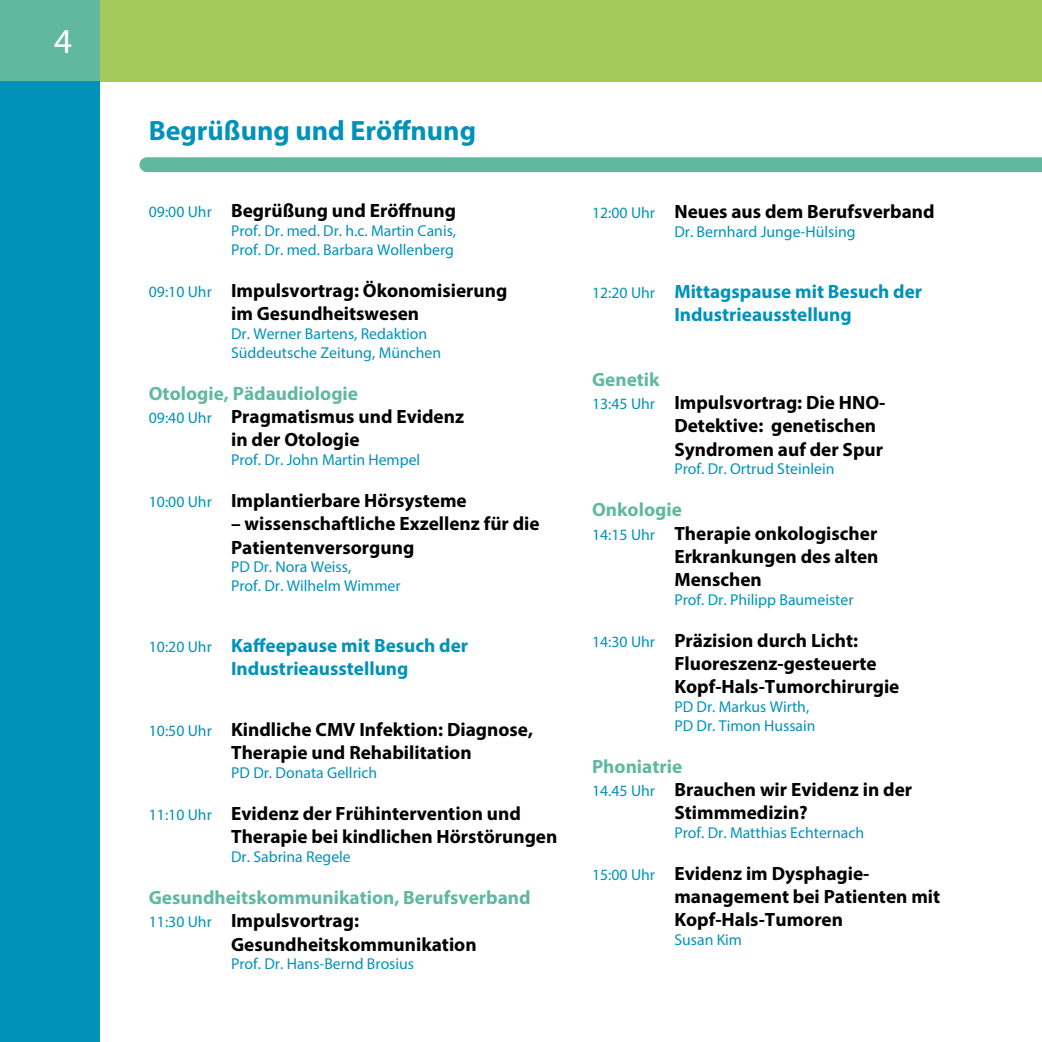
<style>
.page{position:relative;width:1042px;height:1042px;background:#fff}
.page>*{position:absolute;margin:0;border:0;box-sizing:border-box;transform-origin:0 0}
.t1{font:35px "Myriad Pro";color:#fff}
.t2{font:700 28px "Myriad Pro";color:#0092b9}
.t3{font:700 19.25px/23.1px "Myriad Pro";color:#000}
.t4{font:700 19.25px/23.1px "Myriad Pro";color:#0092b9}
.t5{font:700 19.25px "Myriad Pro";color:#60b99f}
.t6{font:15.75px/18.9px "Myriad Pro";color:#0092b9}
.s1{font-weight:400;font-size:15.75px;color:#0092b9}
.s2{font-weight:400;font-size:15.75px}
</style>
<div class="page">
<div style="left:99px;top:0;width:943px;height:81px;background:#a4c859"></div>
<div style="left:0;top:0;width:99px;height:81px;background:#60b99f"></div>
<div style="left:0;top:81px;width:99px;height:961px;background:#0092b9"></div>
<svg style="left:139px;top:157px;width:903px;height:15px;background:#63baa0"></svg>
<h1 class="t1" style="left:54px;top:20px;width:19px">4</h1>
<h2 class="t2" style="left:149px;top:112px;width:329px">Begrüßung und Eröffnung</h2>
<p class="t3" style="left:149px;top:199px;width:309px"><span class="s1">09:00 Uhr</span> Begrüßung und Eröffnung</p>
<p class="t6" style="left:231px;top:221px;width:227px">Prof. Dr. med. Dr. h.c. Martin Canis,<br>Prof. Dr. med. Barbara Wollenberg</p>
<p class="t3" style="left:149px;top:279px;width:360px;text-align:center"><span class="s1">09:10 Uhr</span> Impulsvortrag: Ökonomisierung im Gesundheitswesen</p>
<p class="t6" style="left:231px;top:324px;width:212px">Dr. Werner Bartens, Redaktion<br>Süddeutsche Zeitung, München</p>
<p class="t5" style="left:149px;top:381px;width:211px">Otologie, Pädaudiologie</p>
<p class="t3" style="left:149px;top:405px;width:317px"><span class="s1">09:40 Uhr</span> Pragmatismus und Evidenz</p>
<p class="t3" style="left:231px;top:428px;width:130px">in der Otologie</p>
<p class="t6" style="left:231px;top:450px;width:191px">Prof. Dr. John Martin Hempel</p>
<p class="t3" style="left:149px;top:489px;width:319px"><span class="s1">10:00 Uhr</span> Implantierbare Hörsysteme</p>
<p class="t3" style="left:231px;top:512px;width:310px">– wissenschaftliche Exzellenz für die<br>Patientenversorgung</p>
<p class="t6" style="left:231px;top:557px;width:171px">PD Dr. Nora Weiss,<br>Prof. Dr. Wilhelm Wimmer</p>
<p class="t4" style="left:231px;top:633px;width:239px;text-indent:-82px"><span class="s2">10:20 Uhr</span> Kaffeepause mit Besuch der<br>Industrieausstellung</p>
<p class="t3" style="left:231px;top:717px;width:303px;text-indent:-82px"><span class="s1">10:50 Uhr</span> Kindliche CMV Infektion: Diagnose,<br>Therapie und Rehabilitation</p>
<p class="t6" style="left:231px;top:763px;width:148px">PD Dr. Donata Gellrich</p>
<p class="t3" style="left:231px;top:801px;width:328px;text-indent:-82px"><span class="s1">11:10 Uhr</span> Evidenz der Frühintervention und<br>Therapie bei kindlichen Hörstörungen</p>
<p class="t6" style="left:231px;top:847px;width:121px">Dr. Sabrina Regele</p>
<p class="t5" style="left:149px;top:885px;width:383px">Gesundheitskommunikation, Berufsverband</p>
<p class="t3" style="left:149px;top:909px;width:212px"><span class="s1">11:30 Uhr</span> Impulsvortrag:</p>
<p class="t3" style="left:231px;top:932px;width:247px">Gesundheitskommunikation</p>
<p class="t6" style="left:231px;top:954px;width:184px">Prof. Dr. Hans-Bernd Brosius</p>
<p class="t3" style="left:592px;top:199px;width:344px"><span class="s1">12:00 Uhr</span> Neues aus dem Berufsverband</p>
<p class="t6" style="left:674px;top:222px;width:183px">Dr. Bernhard Junge-Hülsing</p>
<p class="t4" style="left:674px;top:279px;width:249px;text-indent:-82px"><span class="s2">12:20 Uhr</span> Mittagspause mit Besuch der<br>Industrieausstellung</p>
<p class="t5" style="left:592px;top:367px;width:69px">Genetik</p>
<p class="t3" style="left:592px;top:391px;width:295px"><span class="s1">13:45 Uhr</span> Impulsvortrag: Die HNO-</p>
<p class="t3" style="left:674px;top:414px;width:203px">Detektive: genetischen</p>
<p class="t3" style="left:674px;top:437px;width:210px">Syndromen auf der Spur</p>
<p class="t6" style="left:674px;top:459px;width:162px">Prof. Dr. Ortrud Steinlein</p>
<p class="t5" style="left:592px;top:497px;width:91px">Onkologie</p>
<p class="t3" style="left:592px;top:521px;width:287px"><span class="s1">14:15 Uhr</span> Therapie onkologischer</p>
<p class="t3" style="left:674px;top:544px;width:206px">Erkrankungen des alten</p>
<p class="t3" style="left:674px;top:567px;width:89px">Menschen</p>
<p class="t6" style="left:674px;top:590px;width:181px">Prof. Dr. Philipp Baumeister</p>
<p class="t3" style="left:674px;top:628px;width:227px;text-indent:-82px"><span class="s1">14:30 Uhr</span> Präzision durch Licht:<br>Fluoreszenz-gesteuerte<br>Kopf-Hals-Tumorchirurgie</p>
<p class="t6" style="left:674px;top:697px;width:143px">PD Dr. Markus Wirth,<br>PD Dr. Timon Hussain</p>
<p class="t5" style="left:592px;top:753px;width:92px">Phoniatrie</p>
<p class="t3" style="left:592px;top:777px;width:321px"><span class="s1">14.45 Uhr</span> Brauchen wir Evidenz in der</p>
<p class="t3" style="left:674px;top:800px;width:135px">Stimmmedizin?</p>
<p class="t6" style="left:674px;top:823px;width:191px">Prof. Dr. Matthias Echternach</p>
<p class="t3" style="left:674px;top:861px;width:267px;text-indent:-82px"><span class="s1">15:00 Uhr</span> Evidenz im Dysphagie&shy;management bei Patienten mit<br>Kopf-Hals-Tumoren</p>
<p class="t6" style="left:674px;top:930px;width:69px">Susan Kim</p>
</div>
